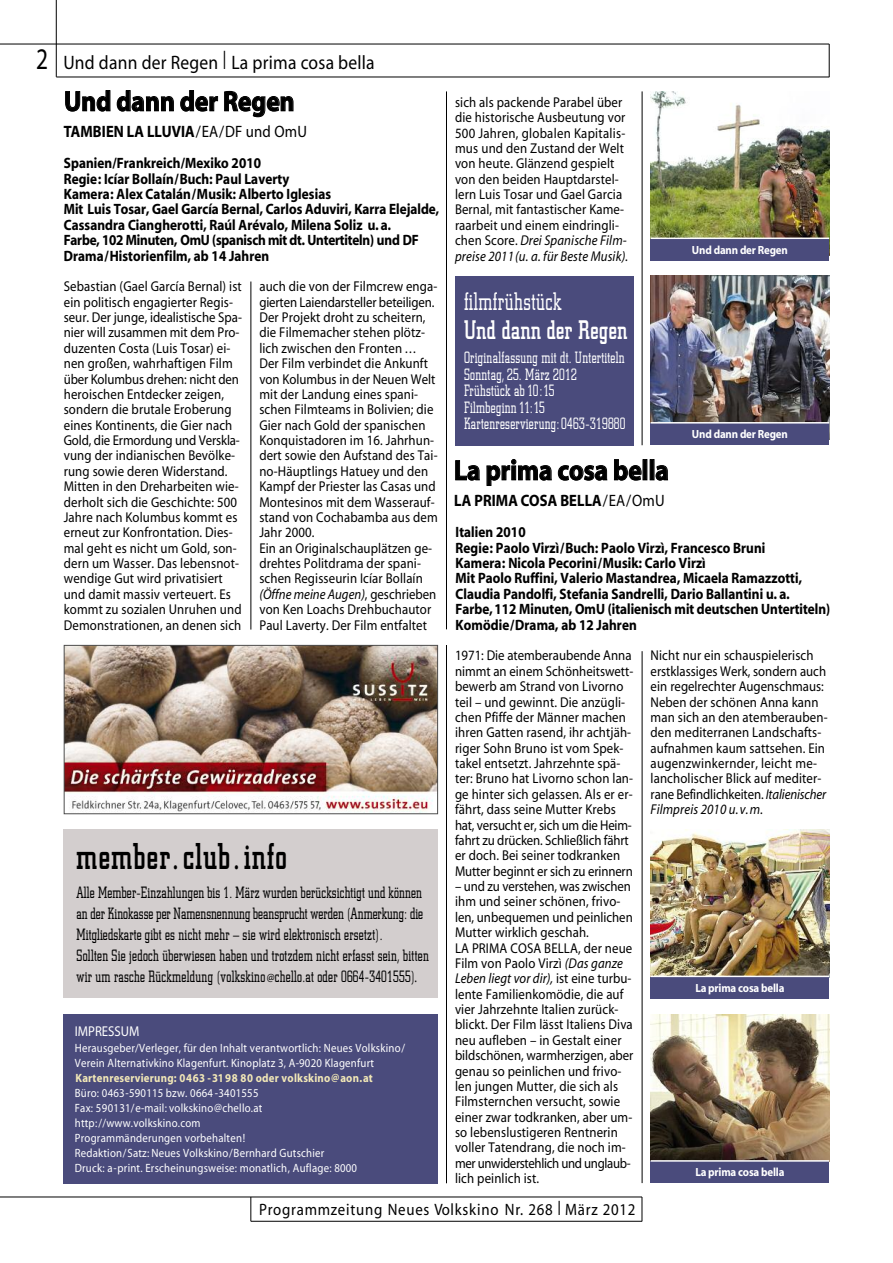
<style>
.page{position:relative;width:893px;height:1263px;background:#fff}
.page>*{position:absolute;margin:0;border:0;box-sizing:border-box;transform-origin:0 0}
.t1{font:500 37.5px "Square Slabserif 711 BT";letter-spacing:.05em;color:#000;scale:.75 1}
.t2{font:28.5px "Myriad Headline";letter-spacing:.015em;color:#000;scale:.9 1}
.t3{font:500 27px "Square Slabserif 711 BT";letter-spacing:.025em;color:#fff;scale:.75 1}
.t4{font:300 25.5px "Square Slabserif 711 BT";letter-spacing:.025em;color:#fff;scale:.75 1}
.t5{font:19.5px "Myriad";letter-spacing:.015em;color:#000;scale:.9 1}
.t6{font:300 16.5px/21px "Square Slabserif 711 BT";letter-spacing:.02em;color:#000;scale:.75 1}
.t7{font:300 16.5px/16.5px "Square Slabserif 711 BT";letter-spacing:.025em;color:#fff;scale:.75 1}
.t8{font:16.5px "Myriad Headline";letter-spacing:.01em;color:#000;scale:.9 1}
.t9{font:16.5px "Myriad";letter-spacing:.05em;color:#000;scale:.9 1}
.t10{font:15px/15.3px "Myriad Headline";letter-spacing:.01em;color:#000;scale:.9 1}
.t11{font:14.25px/15.5px "Myriad";letter-spacing:.01em;color:#000;scale:.9 1}
.t12{font:14.25px "Myriad";color:#fff;scale:.9 1}
.t13{font:12px/15px "Myriad";letter-spacing:.02em;color:#fff;scale:.9 1}
.t14{font:700 12px "Myriad";letter-spacing:.02em;color:#f2e8b7;scale:.9 1}
.t15{font:700 11.85px "Myriad";letter-spacing:-.015em;color:#fff;scale:.92 1}
.s1{font-size:30px}
.s2{font-size:27px}
.s3{font-family:"Myriad"}
.s4{font-style:italic}
.s5{font-family:"Myriad";font-weight:400;font-size:12px}
.s6{font-size:21px}
</style>
<div class="page">
<div style="left:64px;top:1014px;width:374px;height:169px;background:#4a4b7c"></div>
<hr style="left:0;top:1197px;width:642px;height:1px;background:#000">
<svg style="left:642px;top:1197px;width:1px;height:24px"></svg>
<hr style="left:251px;top:1221px;width:391px;height:1px;background:#000">
<svg style="left:251px;top:1197px;width:1px;height:24px"></svg>
<hr style="left:56px;top:77px;width:773px;height:1px;background:#000">
<hr style="left:829px;top:44px;width:1px;height:33px;background:#000">
<hr style="left:0;top:44px;width:829px;height:1px;background:#000">
<hr style="left:56px;top:0;width:1px;height:77px;background:#000">
<div style="left:455px;top:276px;width:179px;height:169px;background:#4a4b7c"></div>
<hr style="left:642px;top:91px;width:1px;height:354px;background:#000">
<hr style="left:446px;top:645px;width:1px;height:538px;background:#000">
<hr style="left:251px;top:281px;width:1px;height:349px;background:#000">
<img style="left:651px;top:276px;width:178px;height:146px">
<div style="left:651px;top:423px;width:178px;height:22px;background:#4a4b7c"></div>
<hr style="left:651px;top:422px;width:178px;height:2px;background:#fff">
<img style="left:66px;top:647px;width:370px;height:165px">
<div style="left:64px;top:645px;width:374px;height:169px;border:1px solid #4d4d4d"></div>
<img style="left:651px;top:1014px;width:178px;height:146px">
<div style="left:651px;top:1161px;width:178px;height:22px;background:#4a4b7c"></div>
<hr style="left:651px;top:1160px;width:178px;height:2px;background:#fff">
<img style="left:651px;top:829px;width:178px;height:147px">
<div style="left:651px;top:977px;width:178px;height:21px;background:#4a4b7c"></div>
<hr style="left:642px;top:651px;width:1px;height:532px;background:#000">
<hr style="left:446px;top:91px;width:1px;height:538px;background:#000">
<img style="left:651px;top:91px;width:178px;height:147px">
<div style="left:651px;top:239px;width:178px;height:21px;background:#4a4b7c"></div>
<div style="left:64px;top:829px;width:374px;height:169px;background:#d3cece"></div>
<h3 class="t5" style="left:36px;top:55px;width:377px"><span class="s1">2</span> Und dann der Regen <span class="s2">I</span> La prima cosa bella</h3>
<h2 class="t2" style="left:64px;top:91px;width:257px">Und dann der Regen</h2>
<p class="t8" style="left:64px;top:126px;width:272px">TAMBIEN LA LLUVIA<span class="s3">/EA/DF und OmU</span></p>
<p class="t10" style="left:64px;top:157px;width:419px">Spanien/Frankreich/Mexiko 2010<br>Regie: Icíar Bollaín/Buch: Paul Laverty<br>Kamera: Alex Catalán/Musik: Alberto Iglesias<br>Mit Luis Tosar, Gael García Bernal, Carlos Aduviri, Karra Elejalde, Cassandra Ciangherotti, Raúl Arévalo, Milena Soliz u. a.<br>Farbe, 102 Minuten, OmU (spanisch mit dt. Untertiteln) und DF Drama/Historienfilm, ab 14 Jahren</p>
<p class="t11" style="left:64px;top:280px;width:200px">Sebastian (Gael García Bernal) ist ein politisch engagierter Regis&shy;seur. Der junge, idealistische Spa&shy;nier will zusammen mit dem Pro&shy;duzenten Costa (Luis Tosar) ei&shy;nen großen, wahrhaftigen Film über Kolumbus drehen: nicht den heroischen Entdecker zeigen, sondern die brutale Eroberung eines Kontinents, die Gier nach<br>Gold, die Ermordung und Verskla&shy;vung der indianischen Bevölke&shy;rung sowie deren Widerstand.<br>Mitten in den Dreharbeiten wie&shy;derholt sich die Geschichte: 500<br>Jahre nach Kolumbus kommt es erneut zur Konfrontation. Dies&shy;mal geht es nicht um Gold, son&shy;dern um Wasser. Das lebensnot&shy;wendige Gut wird privatisiert und damit massiv verteuert. Es kommt zu sozialen Unruhen und<br>Demonstrationen, an denen sich</p>
<p class="t11" style="left:259px;top:280px;width:200px">auch die von der Filmcrew enga&shy;gierten Laiendarsteller beteiligen.<br>Der Projekt droht zu scheitern, die Filmemacher stehen plötz&shy;lich zwischen den Fronten ...<br>Der Film verbindet die Ankunft von Kolumbus in der Neuen Welt mit der Landung eines spani&shy;schen Filmteams in Bolivien; die<br>Gier nach Gold der spanischen<br>Konquistadoren im 16. Jahrhun&shy;dert sowie den Aufstand des Tai&shy;no-Häuptlings Hatuey und den<br>Kampf der Priester las Casas und<br>Montesinos mit dem Wasserauf&shy;stand von Cochabamba aus dem<br>Jahr 2000.<br>Ein an Originalschauplätzen ge&shy;drehtes Politdrama der spani&shy;schen Regisseurin Icíar Bollaín <span class="s4">(Öffne meine Augen)</span>, geschrieben von Ken Loachs Drehbuchautor<br>Paul Laverty. Der Film entfaltet</p>
<p class="t11" style="left:455px;top:96px;width:194px">sich als packende Parabel über die historische Ausbeutung vor<br>500 Jahren, globalen Kapitalis&shy;mus und den Zustand der Welt von heute. Glänzend gespielt von den beiden Hauptdarstel&shy;lern Luis Tosar und Gael Garcia<br>Bernal, mit fantastischer Kame&shy;raarbeit und einem eindringli&shy;chen Score. <span class="s4">Drei Spanische Film&shy;preise 2011(u. a. für Beste Musik).</span></p>
<h3 class="t4" style="left:464px;top:292px;width:131px">filmfrühstück</h3>
<h3 class="t3" style="left:464px;top:321px;width:219px">Und dann der Regen</h3>
<p class="t7" style="left:464px;top:351px;width:217px">Originalfassung mit dt. Untertiteln<br>Sonntag, 25. März 2012<br>Frühstück ab 10:15<br>Filmbeginn 11:15<br>Kartenreservierung: 0463-319880</p>
<h2 class="t2" style="left:454px;top:460px;width:240px">La prima cosa bella</h2>
<p class="t8" style="left:454px;top:495px;width:235px">LA PRIMA COSA BELLA<span class="s3">/EA/OmU</span></p>
<p class="t15" style="left:692px;top:245px;width:106px">Und dann der Regen</p>
<p class="t15" style="left:692px;top:430px;width:106px">Und dann der Regen</p>
<p class="t10" style="left:456px;top:526px;width:418px">Italien 2010<br>Regie: Paolo Virzì/Buch: Paolo Virzì, Francesco Bruni<br>Kamera: Nicola Pecorini/Musik: Carlo Virzì<br>Mit Paolo Ruffini, Valerio Mastandrea, Micaela Ramazzotti, Claudia Pandolfi, Stefania Sandrelli, Dario Ballantini u. a.<br>Farbe, 112 Minuten, OmU (italienisch mit deutschen Untertiteln)<br>Komödie/Drama, ab 12 Jahren</p>
<p class="t11" style="left:455px;top:649px;width:200px">1971: Die atemberaubende Anna nimmt an einem Schönheitswett&shy;bewerb am Strand von Livorno teil – und gewinnt. Die anzügli&shy;chen Pfiffe der Männer machen ihren Gatten rasend, ihr achtjäh&shy;riger Sohn Bruno ist vom Spek&shy;takel entsetzt. Jahrzehnte spä&shy;ter: Bruno hat Livorno schon lan&shy;ge hinter sich gelassen. Als er er&shy;fährt, dass seine Mutter Krebs hat, versucht er, sich um die Heim&shy;fahrt zu drücken. Schließlich fährt er doch. Bei seiner todkranken<br>Mutter beginnt er sich zu erinnern</p>
<p class="t11" style="left:455px;top:880px;width:200px">– und zu verstehen, was zwischen ihm und seiner schönen, frivo&shy;len, unbequemen und peinlichen<br>Mutter wirklich geschah.<br>LA PRIMA COSA BELLA, der neue<br>Film von Paolo Virzì <span class="s4">(Das ganze<br>Leben liegt vor dir),</span> ist eine turbu&shy;lente Familienkomödie, die auf vier Jahrzehnte Italien zurück&shy;blickt. Der Film lässt Italiens Diva neu aufleben – in Gestalt einer bildschönen, warmherzigen, aber genau so peinlichen und frivo&shy;len jungen Mutter, die sich als<br>Filmsternchen versucht, sowie einer zwar todkranken, aber um&shy;so lebenslustigeren Rentnerin voller Tatendrang, die noch im&shy;mer unwiderstehlich und unglaub&shy;lich peinlich ist.</p>
<h1 class="t1" style="left:77px;top:843px;width:282px">member.club.info</h1>
<p class="t6" style="left:77px;top:883px;width:471px">Alle Member-Einzahlungen bis 1. März wurden berücksichtigt und können an der Kinokasse per Namensnennung beansprucht werden (Anmerkung: die Mitgliedskarte gibt es nicht mehr – sie wird elektronisch ersetzt).<br>Sollten Sie jedoch überwiesen haben und trotzdem nicht erfasst sein, bitten wir um rasche Rückmeldung (volkskino<span class="s5">@</span>chello.at oder 0664-3401555)</p>
<p class="t12" style="left:75px;top:1026px;width:73px">IMPRESSUM</p>
<p class="t13" style="left:75px;top:1042px;width:368px">Herausgeber/Verleger, für den Inhalt verantwortlich: Neues Volkskino/<br>Verein Alternativkino Klagenfurt. Kinoplatz 3, A-9020 Klagenfurt</p>
<p class="t14" style="left:75px;top:1074px;width:332px">Kartenreservierung: 0463 - 31 98 80 oder volkskino@aon.at</p>
<p class="t13" style="left:75px;top:1087px;width:315px">Büro: 0463-590115 bzw. 0664 -3401555<br>Fax: 590131/e-mail: volkskino@chello.at http://www.volkskino.com<br>Programmänderungen vorbehalten!<br>Redaktion/Satz: Neues Volkskino/Bernhard Gutschier Druck: a-print. Erscheinungsweise: monatlich, Auflage: 8000</p>
<p class="t9" style="left:259px;top:1203px;width:419px">Programmzeitung Neues Volkskino Nr. 268 <span class="s6">I</span> März 2012</p>
<p class="t11" style="left:651px;top:649px;width:198px">Nicht nur ein schauspielerisch erstklassiges Werk, sondern auch ein regelrechter Augenschmaus:<br>Neben der schönen Anna kann man sich an den atemberauben&shy;den mediterranen Landschafts&shy;aufnahmen kaum sattsehen. Ein augenzwinkernder, leicht me&shy;lancholischer Blick auf mediter&shy;rane Befindlichkeiten. <span class="s4">Italienischer<br>Filmpreis 2010 u.v.m.</span></p>
<p class="t15" style="left:695px;top:983px;width:98px">La prima cosa bella</p>
<p class="t15" style="left:695px;top:1168px;width:98px">La prima cosa bella</p>
</div>
